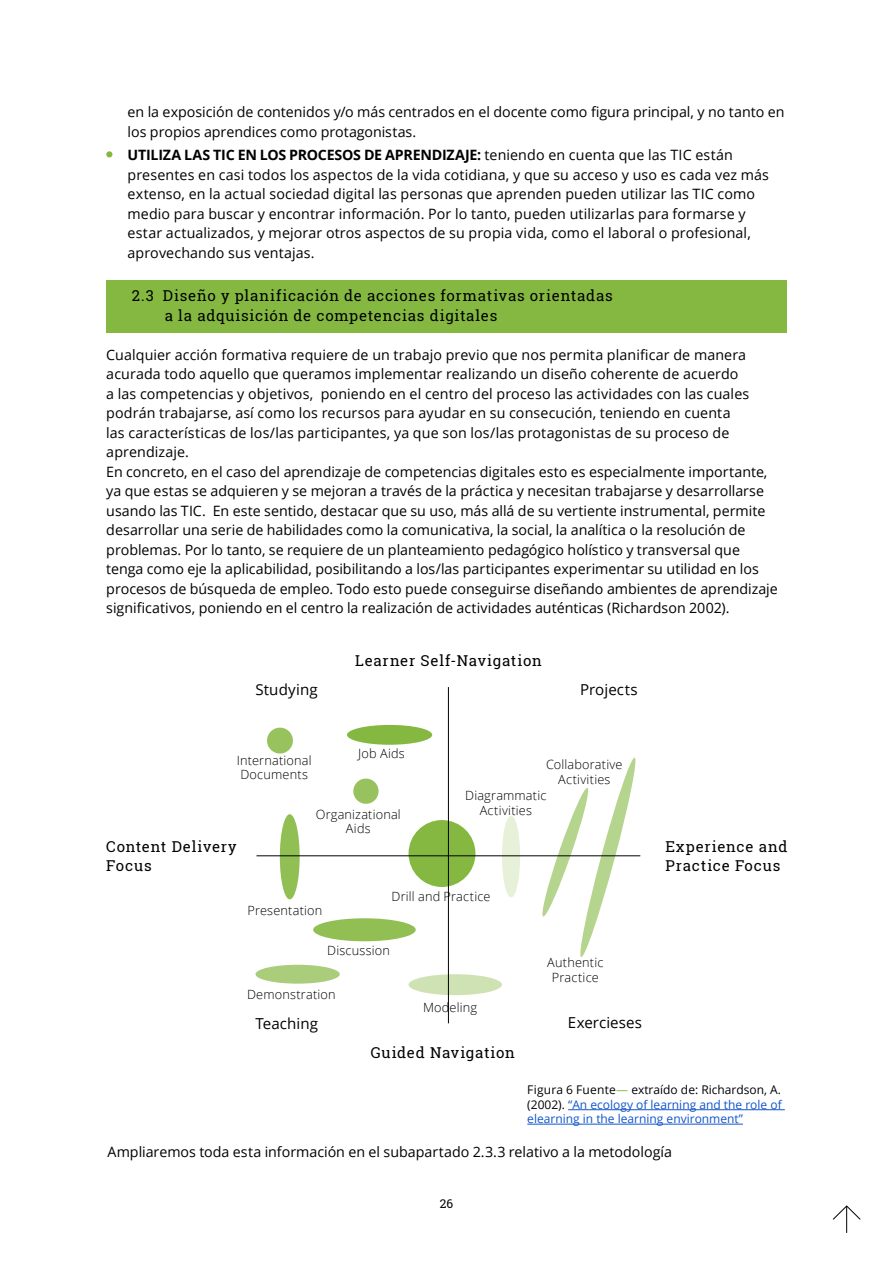
<style>
.page{position:relative;width:893px;height:1263px;background:#fff}
.page>*{position:absolute;margin:0;border:0;box-sizing:border-box;transform-origin:0 0}
.t1{font:15.15px "Open Sans";letter-spacing:.005em;color:#000}
.t2{font:15px/19.5px "Roboto Slab";letter-spacing:.05em;color:#000}
.t3{font:14.25px/19.5px "Open Sans";letter-spacing:.005em;color:#000}
.t4{font:300 12.75px/14.2px "Open Sans";letter-spacing:.015em;color:#000;text-align:center}
.t5{font:12px/14.4px "Open Sans";color:#15c;text-align:justify}
.t6{font:12px "Roboto Slab";color:#000}
.s1{font-weight:700}
.s2{color:#000}
.s3{color:#85b841}
.s4{color:#00000a}
</style>
<div class="page">
<div style="left:280px;top:814px;width:20px;height:85px;background:#91bf54;border-radius:50%"></div>
<div style="left:502px;top:816px;width:18px;height:81px;background:#e7f1d9;border-radius:50%"></div>
<svg style="left:540px;top:757px;width:98px;height:200px"></svg>
<svg style="left:353px;top:778px;width:26px;height:26px"></svg>
<div style="left:409px;top:820px;width:66px;height:67px;background:#85b841;border-radius:50%"></div>
<svg style="left:106px;top:151px;width:6px;height:6px"></svg>
<div style="left:106px;top:281px;width:681px;height:52px;background:#85b841"></div>
<div style="left:347px;top:725px;width:85px;height:20px;background:#85b841;border-radius:50%"></div>
<div style="left:255px;top:965px;width:85px;height:19px;background:#a9cd7a;border-radius:50%"></div>
<div style="left:313px;top:918px;width:103px;height:23px;background:#91bf54;border-radius:50%"></div>
<div style="left:408px;top:974px;width:94px;height:21px;background:#cee2b3;border-radius:50%"></div>
<div style="left:267px;top:728px;width:26px;height:25px;background:#97c25e;border-radius:50%"></div>
<hr style="left:448px;top:687px;width:1px;height:336px;background:#000">
<hr style="left:256px;top:855px;width:384px;height:1px;background:#000">
<hr style="left:568px;top:1109px;width:217px;height:1px;background:#15c">
<hr style="left:527px;top:1124px;width:216px;height:1px;background:#15c">
<svg style="left:832px;top:1205px;width:29px;height:28px"></svg>
<p class="t3" style="left:128px;top:102px;width:658px">en la exposición de contenidos y/o más centrados en el docente como figura principal, y no tanto en los propios aprendices como protagonistas.</p>
<p class="t3" style="left:128px;top:145px;width:643px"><span class="s1">UTILIZA LAS TIC EN LOS PROCESOS DE APRENDIZAJE:</span> teniendo en cuenta que las TIC están presentes en casi todos los aspectos de la vida cotidiana, y que su acceso y uso es cada vez más extenso, en la actual sociedad digital las personas que aprenden pueden utilizar las TIC como medio para buscar y encontrar información. Por lo tanto, pueden utilizarlas para formarse y estar actualizados, y mejorar otros aspectos de su propia vida, como el laboral o profesional, aprovechando sus ventajas.</p>
<p class="t2" style="left:165px;top:286px;width:449px;text-indent:-33px">2.3 Diseño y planificación de acciones formativas orientadas a la adquisición de competencias digitales</p>
<p class="t3" style="left:106px;top:344px;width:673px">Cualquier acción formativa requiere de un trabajo previo que nos permita planificar de manera acurada todo aquello que queramos implementar realizando un diseño coherente de acuerdo<br>a las competencias y objetivos, poniendo en el centro del proceso las actividades con las cuales podrán trabajarse, así como los recursos para ayudar en su consecución, teniendo en cuenta<br>las características de los/las participantes, ya que son los/las protagonistas de su proceso de aprendizaje.<br>En concreto, en el caso del aprendizaje de competencias digitales esto es especialmente importante, ya que estas se adquieren y se mejoran a través de la práctica y necesitan trabajarse y desarrollarse usando las TIC. En este sentido, destacar que su uso, más allá de su vertiente instrumental, permite desarrollar una serie de habilidades como la comunicativa, la social, la analítica o la resolución de problemas. Por lo tanto, se requiere de un planteamiento pedagógico holístico y transversal que tenga como eje la aplicabilidad, posibilitando a los/las participantes experimentar su utilidad en los procesos de búsqueda de empleo. Todo esto puede conseguirse diseñando ambientes de aprendizaje significativos, poniendo en el centro la realización de actividades auténticas (Richardson 2002).</p>
<p class="t2" style="left:355px;top:650px;width:188px">Learner Self-Navigation</p>
<p class="t1" style="left:255px;top:679px;width:64px">Studying</p>
<p class="t1" style="left:580px;top:679px;width:59px">Projects</p>
<p class="t4" style="left:237px;top:753px;width:76px;text-align:left">International<br>Documents</p>
<p class="t4" style="left:358px;top:746px;width:48px">Job Aids</p>
<p class="t4" style="left:316px;top:806px;width:87px">Organizational<br>Aids</p>
<p class="t4" style="left:546px;top:757px;width:78px">Collaborative<br>Activities</p>
<p class="t4" style="left:465px;top:788px;width:83px">Diagrammatic<br>Activities</p>
<p class="t2" style="left:106px;top:836px;width:132px">Content Delivery<br>Focus</p>
<p class="t2" style="left:665px;top:836px;width:123px">Experience and<br>Practice Focus</p>
<p class="t4" style="left:248px;top:902px;width:76px">Presentation</p>
<p class="t4" style="left:392px;top:889px;width:100px">Drill and Practice</p>
<p class="t4" style="left:327px;top:942px;width:64px">Discussion</p>
<p class="t4" style="left:247px;top:987px;width:90px">Demonstration</p>
<p class="t1" style="left:255px;top:1013px;width:64px">Teaching</p>
<p class="t4" style="left:423px;top:1000px;width:55px">Modeling</p>
<p class="t2" style="left:371px;top:1042px;width:146px">Guided Navigation</p>
<p class="t4" style="left:547px;top:955px;width:58px">Authentic<br>Practice</p>
<p class="t1" style="left:568px;top:1012px;width:76px">Exercieses</p>
<p class="t5" style="left:527px;top:1082px;width:256px"><span class="s2">Figura 6 Fuente</span><span class="s3">—</span> <span class="s4">extraído de: Richardson, A. (2002).</span> “An ecology of learning and the role of elearning in the learning environment”</p>
<p class="t3" style="left:108px;top:1141px;width:566px">Ampliaremos toda esta información en el subapartado 2.3.3 relativo a la metodología</p>
<p class="t6" style="left:440px;top:1195px;width:15px">26</p>
</div>
